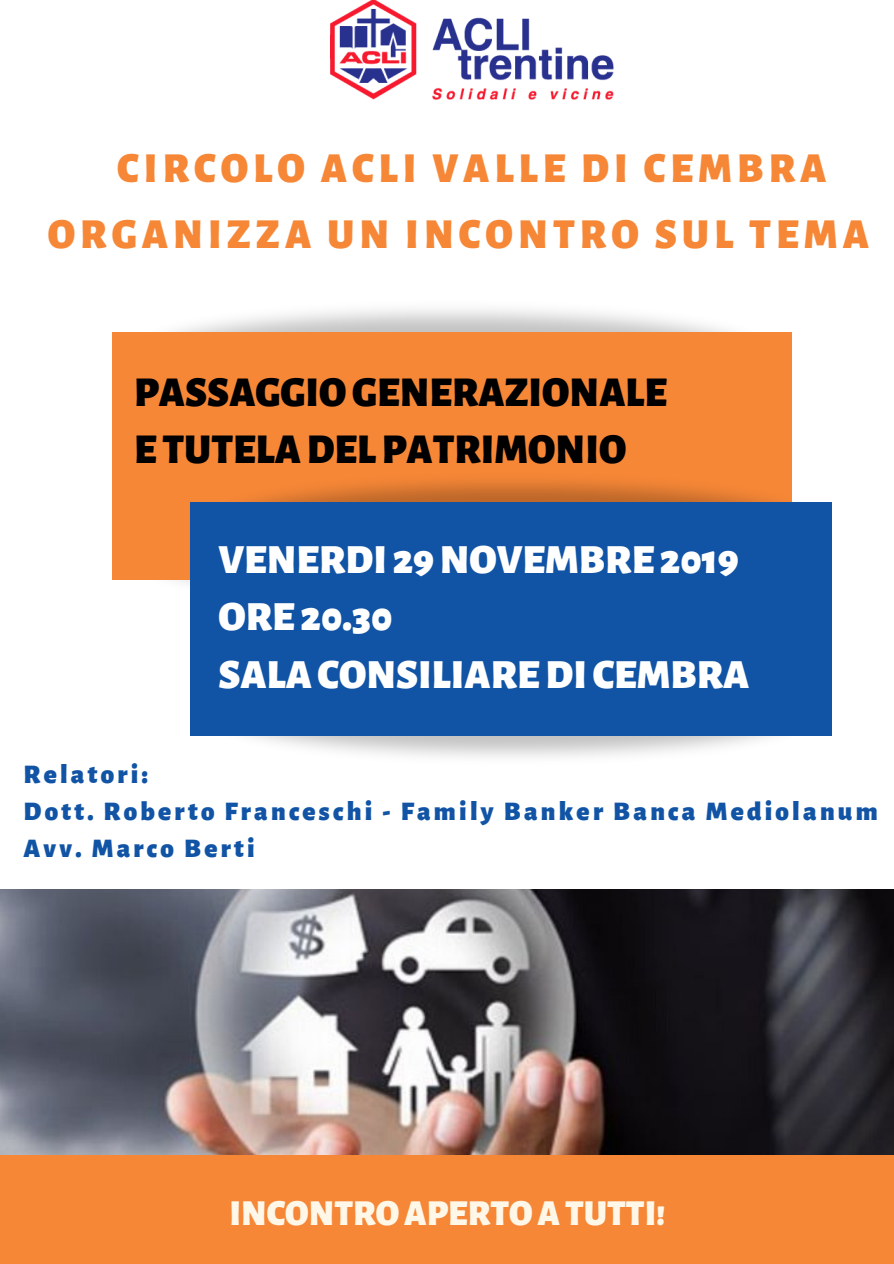
<style>
.page{position:relative;width:894px;height:1264px;background:#fff}
.page>*{position:absolute;margin:0;border:0;box-sizing:border-box;transform-origin:0 0}
.t1{font:900 42px/66.2px "Alegreya Sans SC";letter-spacing:.12em;color:#f68737}
.t2{font:900 41.85px/57.4px "Alegreya Sans";color:#fff}
.t3{font:900 41.85px/57.4px "Alegreya Sans SC";color:#000}
.t4{font:900 36px "Alegreya Sans SC";color:#fff8e9}
.t5{font:900 27px/37.2px "Alegreya Sans";letter-spacing:.12em;color:#1154a5}
</style>
<div class="page">
<div style="left:0;top:1153px;width:893px;height:110px;background:#f68737"></div>
<img style="left:330px;top:0;width:283px;height:99px">
<img style="left:174px;top:309px;width:618px;height:87px">
<div style="left:112px;top:332px;width:679px;height:247px;background:#f68737"></div>
<img style="left:190px;top:675px;width:642px;height:82px">
<img style="left:249px;top:441px;width:583px;height:122px">
<div style="left:190px;top:502px;width:641px;height:233px;background:#1154a5"></div>
<img style="left:0;top:889px;width:893px;height:264px">
<h1 class="t1" style="left:48px;top:137px;width:822px;text-indent:70px">CIRCOLO ACLI VALLE DI CEMBRA<br>ORGANIZZA UN INCONTRO SUL TEMA</h1>
<h2 class="t3" style="left:134px;top:364px;width:534px">PASSAGGIOGENERAZIONALE<br>ETUTELADELPATRIMONIO</h2>
<h2 class="t2" style="left:218px;top:531px;width:532px">VENERDI 29NOVEMBRE2019<br>ORE20.30<br>SALACONSILIAREDI CEMBRA</h2>
<p class="t5" style="left:23px;top:756px;width:855px">Relatori:<br>Dott. Roberto Franceschi - Family Banker Banca Mediolanum<br>Avv. Marco Berti</p>
<h3 class="t4" style="left:229px;top:1192px;width:437px">INCONTROAPERTOATUTTI!</h3>
</div>
